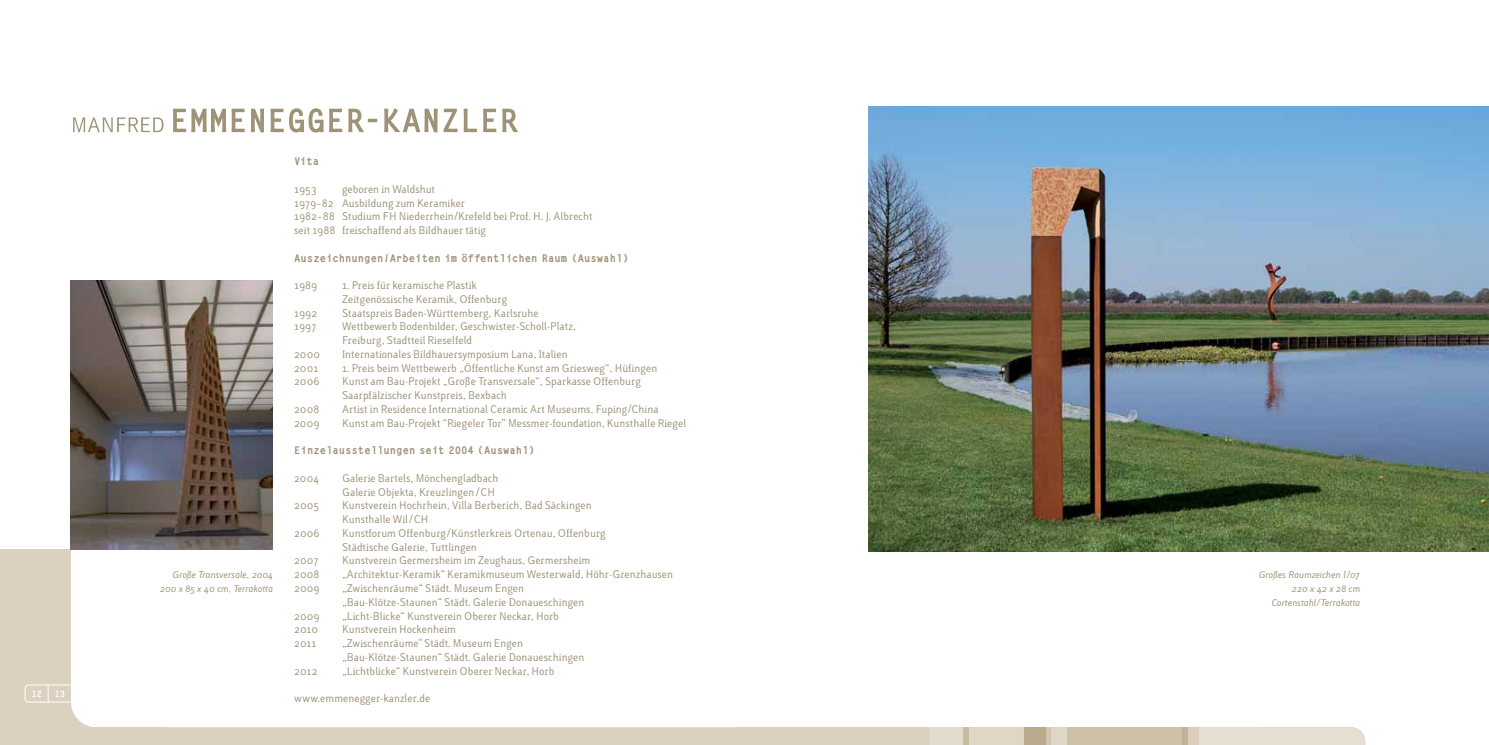
<style>
.page{position:relative;width:1489px;height:745px;background:#fff}
.page>*{position:absolute;margin:0;border:0;box-sizing:border-box;transform-origin:0 0}
.t1{font:700 10.62px "Letter Got L";color:#9e9277}
.t2{font:10px/13.8px "Lacuna";color:#9e9277}
.t3{font:italic 8.75px/13.8px "Lacuna";color:#9e9277;text-align:right}
.t4{font:700 8.75px "Letter Got L";color:#fff}
</style>
<div class="page">
<div style="left:0;top:549px;width:165px;height:195px;background:#dbd1be"></div>
<div style="left:25px;top:684px;width:60px;height:18px;border:1px solid #fff;border-radius:4px"></div>
<div style="left:71px;top:461px;width:266px;height:265px;background:#fff;border-radius:25px"></div>
<svg style="left:48px;top:684px;width:1px;height:18px"></svg>
<svg style="left:89px;top:726px;width:1275px;height:18px;background:#dcd3c1"></svg>
<svg style="left:73px;top:108px;width:445px;height:24px"></svg>
<img style="left:868px;top:106px;width:620px;height:445px">
<img style="left:71px;top:280px;width:202px;height:269px">
<p class="t4" style="left:31px;top:687px;width:12px">12</p>
<p class="t4" style="left:54px;top:687px;width:12px">13</p>
<p class="t3" style="left:160px;top:568px;width:115px">Große Transversale, 2004<br>200 x 85 x 40 cm, Terrakotta</p>
<p class="t1" style="left:294px;top:154px;width:26px">Vita</p>
<p class="t2" style="left:294px;top:182px;width:24px">1953</p>
<p class="t2" style="left:294px;top:182px;width:300px;text-indent:48px">geboren in Waldshut<br>1979–82 Ausbildung zum Keramiker<br>1982–88 Studium FH Niederrhein/Krefeld bei Prof. H. J. Albrecht seit 1988 freischaffend als Bildhauer tätig</p>
<p class="t1" style="left:294px;top:251px;width:336px">Auszeichnungen/Arbeiten im öffentlichen Raum (Auswahl)</p>
<p class="t2" style="left:294px;top:278px;width:25px">1989</p>
<p class="t2" style="left:342px;top:278px;width:167px">1. Preis für keramische Plastik<br>Zeitgenössische Keramik, Offenburg</p>
<p class="t2" style="left:294px;top:306px;width:24px">1992</p>
<p class="t2" style="left:342px;top:306px;width:198px">Staatspreis Baden-Württemberg, Karlsruhe</p>
<p class="t2" style="left:294px;top:320px;width:24px">1997</p>
<p class="t2" style="left:342px;top:320px;width:235px">Wettbewerb Bodenbilder, Geschwister-Scholl-Platz,<br>Freiburg, Stadtteil Rieselfeld</p>
<p class="t2" style="left:294px;top:347px;width:27px">2000</p>
<p class="t2" style="left:342px;top:347px;width:227px">Internationales Bildhauersymposium Lana, Italien</p>
<p class="t2" style="left:294px;top:361px;width:26px">2001</p>
<p class="t2" style="left:342px;top:361px;width:317px">1. Preis beim Wettbewerb „Öffentliche Kunst am Griesweg“, Hüfingen</p>
<p class="t2" style="left:294px;top:375px;width:27px">2006</p>
<p class="t2" style="left:342px;top:375px;width:300px">Kunst am Bau-Projekt „Große Transversale“, Sparkasse Offenburg<br>Saarpfälzischer Kunstpreis, Bexbach</p>
<p class="t2" style="left:294px;top:402px;width:27px">2008</p>
<p class="t2" style="left:342px;top:402px;width:318px">Artist in Residence International Ceramic Art Museums, Fuping/China</p>
<p class="t2" style="left:294px;top:416px;width:27px">2009</p>
<p class="t2" style="left:342px;top:416px;width:345px">Kunst am Bau-Projekt “Riegeler Tor” Messmer-foundation, Kunsthalle Riegel</p>
<p class="t1" style="left:294px;top:443px;width:242px">Einzelausstellungen seit 2004 (Auswahl)</p>
<p class="t2" style="left:294px;top:471px;width:27px">2004</p>
<p class="t2" style="left:342px;top:471px;width:158px">Galerie Bartels, Mönchengladbach<br>Galerie Objekta, Kreuzlingen/CH</p>
<p class="t2" style="left:294px;top:498px;width:26px">2005</p>
<p class="t2" style="left:342px;top:498px;width:251px">Kunstverein Hochrhein, Villa Berberich, Bad Säckingen<br>Kunsthalle Wil/CH</p>
<p class="t2" style="left:294px;top:526px;width:27px">2006</p>
<p class="t2" style="left:342px;top:526px;width:265px">Kunstforum Offenburg/Künstlerkreis Ortenau, Offenburg<br>Städtische Galerie, Tuttlingen</p>
<p class="t2" style="left:294px;top:553px;width:26px">2007</p>
<p class="t2" style="left:342px;top:553px;width:250px">Kunstverein Germersheim im Zeughaus, Germersheim</p>
<p class="t2" style="left:294px;top:567px;width:27px">2008</p>
<p class="t2" style="left:342px;top:567px;width:332px">„Architektur-Keramik“ Keramikmuseum Westerwald, Höhr-Grenzhausen</p>
<p class="t2" style="left:294px;top:581px;width:27px">2009</p>
<p class="t2" style="left:342px;top:581px;width:244px">„Zwischenräume“ Städt. Museum Engen „Bau-Klötze-Staunen“ Städt. Galerie Donaueschingen</p>
<p class="t2" style="left:294px;top:608px;width:27px">2009</p>
<p class="t2" style="left:342px;top:608px;width:218px">„Licht-Blicke“ Kunstverein Oberer Neckar, Horb</p>
<p class="t2" style="left:294px;top:622px;width:25px">2010</p>
<p class="t2" style="left:342px;top:622px;width:115px">Kunstverein Hockenheim</p>
<p class="t2" style="left:294px;top:636px;width:24px">2011</p>
<p class="t2" style="left:342px;top:636px;width:244px">„Zwischenräume" Städt. Museum Engen „Bau-Klötze-Staunen“ Städt. Galerie Donaueschingen</p>
<p class="t2" style="left:294px;top:663px;width:25px">2012</p>
<p class="t2" style="left:342px;top:663px;width:214px">„Lichtblicke“ Kunstverein Oberer Neckar, Horb</p>
<p class="t2" style="left:294px;top:691px;width:137px">www.emmenegger-kanzler.de</p>
<p class="t3" style="left:1258px;top:568px;width:103px">Großes Raumzeichen I/07<br>220 x 42 x 28 cm<br>Cortenstahl/Terrakotta</p>
</div>
